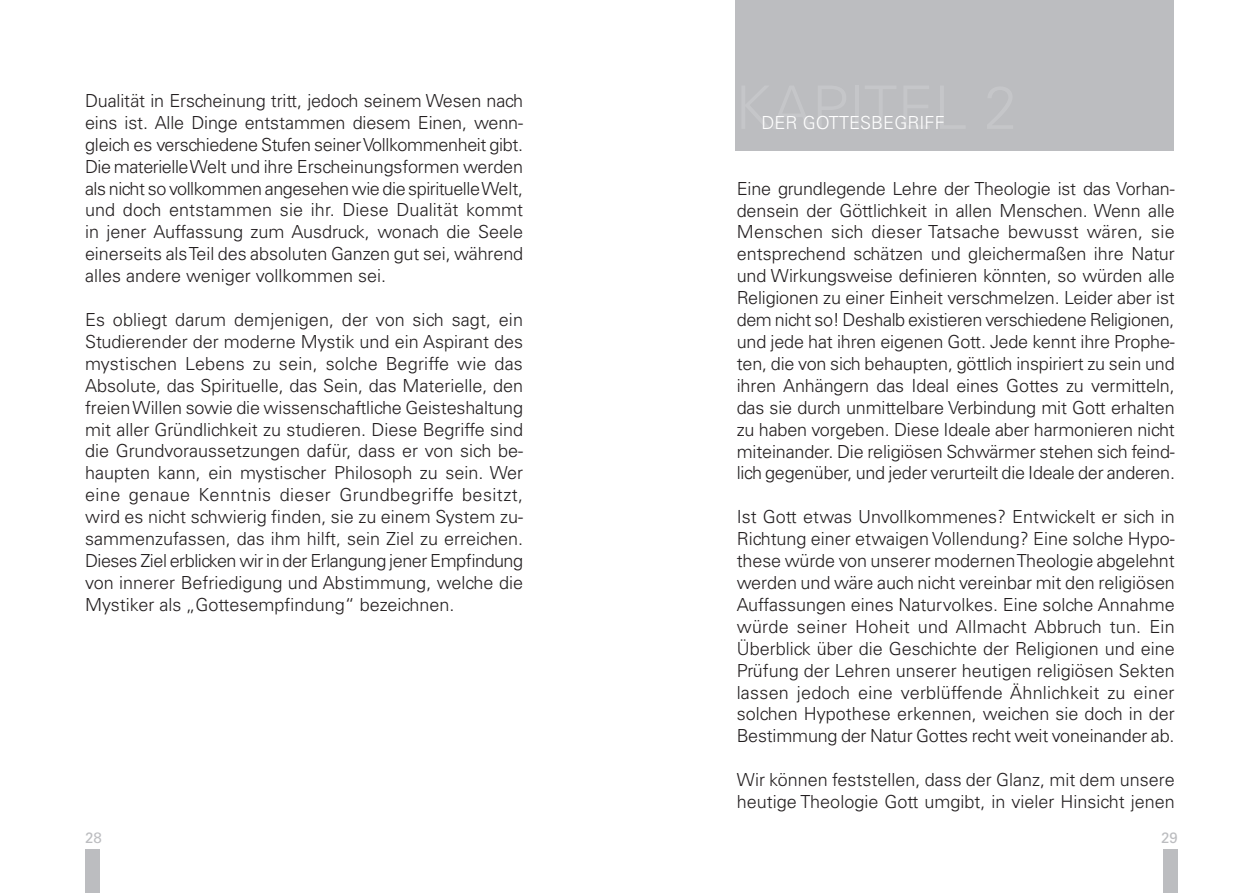
<style>
.page{position:relative;width:1259px;height:893px;background:#fff}
.page>*{position:absolute;margin:0;border:0;box-sizing:border-box;transform-origin:0 0}
.t1{font:300 60px "Univers CE";color:#fff}
.t2{font:300 18px/21.9px "Univers CE";color:#231f20;text-align:justify}
.t3{font:300 18px "Univers CE";letter-spacing:.005em;color:#fff}
.t4{font:15px "Univers";color:#bcbdc0}
</style>
<div class="page">
<div style="left:85px;top:849px;width:14px;height:44px;background:#bcbdc0"></div>
<div style="left:1163px;top:849px;width:14px;height:44px;background:#bcbdc0"></div>
<div style="left:736px;top:0;width:438px;height:151px;background:#bcbdc0"></div>
<p class="t2" style="left:85px;top:90px;width:440px">Dualität in Erscheinung tritt, jedoch seinem Wesen nach eins ist. Alle Dinge entstammen diesem Einen, wenn&shy;gleich es verschiedene Stufen seiner Vollkommenheit gibt.<br>Die materielle Welt und ihre Erscheinungsformen werden als nicht so vollkommen angesehen wie die spirituelle Welt, und doch entstammen sie ihr. Diese Dualität kommt in jener Auffassung zum Ausdruck, wonach die Seele einerseits als Teil des absoluten Ganzen gut sei, während alles andere weniger vollkommen sei.</p>
<p class="t2" style="left:85px;top:309px;width:440px">Es obliegt darum demjenigen, der von sich sagt, ein Studierender der moderne Mystik und ein Aspirant des mystischen Lebens zu sein, solche Begriffe wie das Absolute, das Spirituelle, das Sein, das Materielle, den freien Willen sowie die wissenschaftliche Geisteshaltung mit aller Gründlichkeit zu studieren. Diese Begriffe sind die Grundvoraussetzungen dafür, dass er von sich be&shy;haupten kann, ein mystischer Philosoph zu sein. Wer eine genaue Kenntnis dieser Grundbegriffe besitzt, wird es nicht schwierig finden, sie zu einem System zu&shy;sammenzufassen, das ihm hilft, sein Ziel zu erreichen.<br>Dieses Ziel erblicken wir in der Erlangung jener Empfindung von innerer Befriedigung und Abstimmung, welche die Mystiker als „Gottesempfindung“ bezeichnen.</p>
<h1 class="t1" style="left:735px;top:74px;width:284px">KAPITEL 2</h1>
<p class="t3" style="left:761px;top:112px;width:185px">DER GOTTESBEGRIFF</p>
<p class="t2" style="left:736px;top:178px;width:440px">Eine grundlegende Lehre der Theologie ist das Vorhan&shy;densein der Göttlichkeit in allen Menschen. Wenn alle Menschen sich dieser Tatsache bewusst wären, sie entsprechend schätzen und gleichermaßen ihre Natur und Wirkungsweise definieren könnten, so würden alle Religionen zu einer Einheit verschmelzen. Leider aber ist dem nicht so! Deshalb existieren verschiedene Religionen, und jede hat ihren eigenen Gott. Jede kennt ihre Prophe&shy;ten, die von sich behaupten, göttlich inspiriert zu sein und ihren Anhängern das Ideal eines Gottes zu vermitteln, das sie durch unmittelbare Verbindung mit Gott erhalten zu haben vorgeben. Diese Ideale aber harmonieren nicht miteinander. Die religiösen Schwärmer stehen sich feind&shy;lich gegenüber, und jeder verurteilt die Ideale der anderen.</p>
<p class="t2" style="left:736px;top:506px;width:440px">Ist Gott etwas Unvollkommenes? Entwickelt er sich in Richtung einer etwaigen Vollendung? Eine solche Hypo&shy;these würde von unserer modernen Theologie abgelehnt werden und wäre auch nicht vereinbar mit den religiösen Auffassungen eines Naturvolkes. Eine solche Annahme würde seiner Hoheit und Allmacht Abbruch tun. Ein Überblick über die Geschichte der Religionen und eine Prüfung der Lehren unserer heutigen religiösen Sekten lassen jedoch eine verblüffende Ähnlichkeit zu einer solchen Hypothese erkennen, weichen sie doch in der Bestimmung der Natur Gottes recht weit voneinander ab.</p>
<p class="t2" style="left:736px;top:769px;width:439px">Wir können feststellen, dass der Glanz, mit dem unsere heutige Theologie Gott umgibt, in vieler Hinsicht jenen</p>
<p class="t4" style="left:85px;top:829px;width:18px">28</p>
<p class="t4" style="left:1161px;top:829px;width:18px">29</p>
</div>
